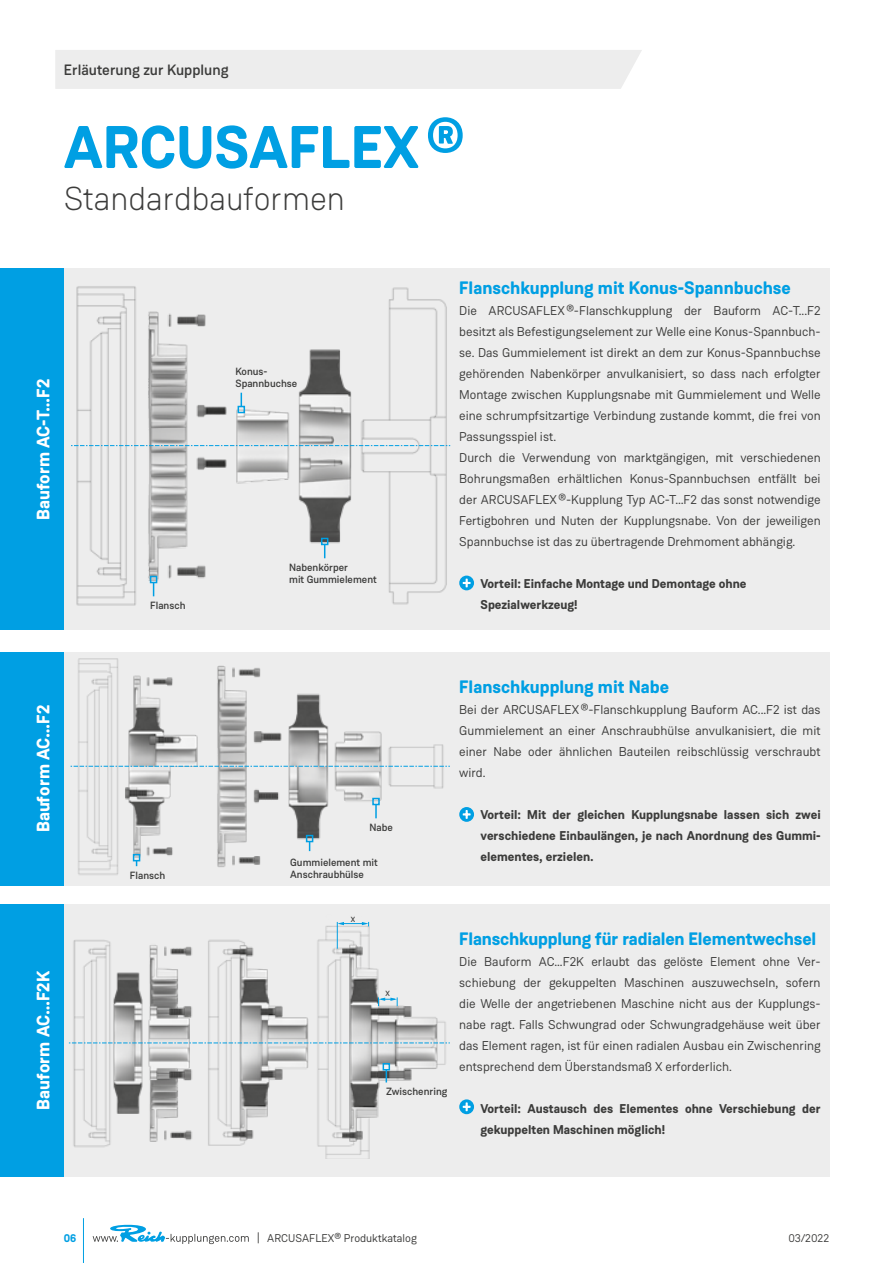
<style>
.page{position:relative;width:893px;height:1263px;background:#fff}
.page>*{position:absolute;margin:0;border:0;box-sizing:border-box;transform-origin:0 0}
.t1{font:700 60px "Weissenhof Grotesk";color:#009fe3}
.t2{font:300 33px "Weissenhof Grotesk";color:#3c3c3b}
.t3{font:700 18px "Weissenhof Grotesk";color:#009fe3}
.t4{font:700 18px "Weissenhof Grotesk";color:#fff}
.t5{font:500 15px "Weissenhof Grotesk";color:#3c3c3b}
.t6{font:12.75px/21px "Weissenhof Grotesk";color:#3c3c3b;text-align:justify}
.t7{font:700 12.75px/21px "Weissenhof Grotesk";color:#3c3c3b}
.t8{font:11.25px "Weissenhof Grotesk";color:#3c3c3b}
.t9{font:700 11.25px "Weissenhof Grotesk";color:#009fe3}
.t10{font:500 10.5px/12px "Weissenhof Grotesk";color:#3c3c3b}
.t11{font:500 7.5px "Weissenhof Grotesk";color:#3c3c3b}
</style>
<div class="page">
<hr style="left:83px;top:1218px;width:1px;height:45px;background:#009fe3">
<svg style="left:93px;top:1224px;width:156px;height:20px"></svg>
<div style="left:0;top:904px;width:829px;height:272px;background:#ededed"></div>
<div style="left:0;top:269px;width:829px;height:361px;background:#ededed"></div>
<div style="left:0;top:652px;width:829px;height:233px;background:#ededed"></div>
<div style="left:55px;top:50px;width:587px;height:39px;background:#ededed"></div>
<div style="left:0;top:269px;width:64px;height:361px;background:#009fe3"></div>
<div style="left:0;top:652px;width:64px;height:233px;background:#009fe3"></div>
<div style="left:0;top:904px;width:64px;height:272px;background:#009fe3"></div>
<div style="left:459px;top:576px;width:15px;height:14px;background:#009fe3;border-radius:50%"></div>
<img style="left:71px;top:286px;width:400px;height:320px">
<svg style="left:153px;top:583px;width:1px;height:13px"></svg>
<div style="left:150px;top:576px;width:7px;height:7px;border:2px solid #009fe3"></div>
<svg style="left:241px;top:393px;width:1px;height:13px"></svg>
<div style="left:238px;top:406px;width:7px;height:7px;border:2px solid #009fe3"></div>
<svg style="left:324px;top:545px;width:1px;height:13px"></svg>
<div style="left:321px;top:538px;width:7px;height:7px;border:2px solid #009fe3"></div>
<svg style="left:71px;top:445px;width:379px;height:1px"></svg>
<img style="left:68px;top:940px;width:80px;height:207px">
<img style="left:148px;top:939px;width:122px;height:207px">
<img style="left:270px;top:921px;width:204px;height:238px">
<svg style="left:386px;top:1070px;width:1px;height:12px"></svg>
<div style="left:383px;top:1063px;width:7px;height:7px;border:2px solid #009fe3"></div>
<svg style="left:69px;top:1042px;width:381px;height:1px"></svg>
<svg style="left:337px;top:922px;width:32px;height:27px"></svg>
<svg style="left:378px;top:997px;width:20px;height:9px"></svg>
<svg style="left:459px;top:807px;width:15px;height:15px"></svg>
<svg style="left:462px;top:810px;width:9px;height:9px"></svg>
<img style="left:224px;top:666px;width:226px;height:201px">
<img style="left:70px;top:658px;width:154px;height:217px">
<svg style="left:71px;top:766px;width:379px;height:1px"></svg>
<svg style="left:375px;top:805px;width:2px;height:13px"></svg>
<div style="left:372px;top:798px;width:8px;height:7px;border:2px solid #009fe3"></div>
<div style="left:306px;top:835px;width:7px;height:7px;border:2px solid #009fe3"></div>
<div style="left:133px;top:854px;width:7px;height:7px;border:2px solid #009fe3"></div>
<p class="t5" style="left:64px;top:61px;width:166px">Erläuterung zur Kupplung</p>
<h1 class="t1" style="left:64px;top:109px;width:402px">ARCUSAFLEX®</h1>
<h2 class="t2" style="left:64px;top:179px;width:283px">Standardbauformen</h2>
<h3 class="t4" style="left:32px;top:520px;width:142px;rotate:-90deg">Bauform AC-T…F2</h3>
<h3 class="t4" style="left:32px;top:832px;width:129px;rotate:-90deg">Bauform AC…F2</h3>
<h3 class="t4" style="left:32px;top:1109px;width:140px;rotate:-90deg">Bauform AC…F2K</h3>
<p class="t10" style="left:150px;top:600px;width:37px">Flansch</p>
<p class="t10" style="left:130px;top:869px;width:37px">Flansch</p>
<p class="t10" style="left:235px;top:366px;width:63px">Konus-<br>Spannbuchse</p>
<p class="t10" style="left:289px;top:562px;width:89px">Nabenkörper<br>mit Gummielement</p>
<h3 class="t3" style="left:459px;top:276px;width:333px">Flanschkupplung mit Konus-Spannbuchse</h3>
<p class="t6" style="left:459px;top:300px;width:363px;text-align:left">Die ARCUSAFLEX®-Flanschkupplung der Bauform AC-T...F2 besitzt als Befestigungselement zur Welle eine Konus-Spannbuch&shy;se. Das Gummielement ist direkt an dem zur Konus-Spannbuchse gehörenden Nabenkörper anvulkanisiert, so dass nach erfolgter Montage zwischen Kupplungsnabe mit Gummielement und Welle eine schrumpfsitzartige Verbindung zustande kommt, die frei von Passungsspiel ist.<br>Durch die Verwendung von marktgängigen, mit verschiedenen Bohrungsmaßen erhältlichen Konus-Spannbuchsen entfällt bei der ARCUSAFLEX®-Kupplung Typ AC-T…F2 das sonst notwendige Fertigbohren und Nuten der Kupplungsnabe. Von der jeweiligen Spannbuchse ist das zu übertragende Drehmoment abhängig.</p>
<p class="t7" style="left:480px;top:573px;width:267px">Vorteil: Einfache Montage und Demontage ohne<br>Spezialwerkzeug!</p>
<p class="t10" style="left:369px;top:822px;width:25px">Nabe</p>
<p class="t10" style="left:290px;top:856px;width:89px">Gummielement mit<br>Anschraubhülse</p>
<h3 class="t3" style="left:459px;top:675px;width:211px">Flanschkupplung mit Nabe</h3>
<p class="t6" style="left:459px;top:699px;width:363px">Bei der ARCUSAFLEX®-Flanschkupplung Bauform AC...F2 ist das Gummielement an einer Anschraubhülse anvulkanisiert, die mit einer Nabe oder ähnlichen Bauteilen reibschlüssig verschraubt wird.</p>
<p class="t7" style="left:480px;top:804px;width:342px;text-align:justify">Vorteil: Mit der gleichen Kupplungsnabe lassen sich zwei verschiedene Einbaulängen, je nach Anordnung des Gummi&shy;elementes, erzielen.</p>
<p class="t11" style="left:351px;top:914px;width:6px">X</p>
<p class="t11" style="left:386px;top:989px;width:6px">X</p>
<p class="t10" style="left:386px;top:1086px;width:63px">Zwischenring</p>
<h3 class="t3" style="left:459px;top:927px;width:359px">Flanschkupplung für radialen Elementwechsel</h3>
<p class="t6" style="left:459px;top:951px;width:363px">Die Bauform AC...F2K erlaubt das gelöste Element ohne Ver&shy;schiebung der gekuppelten Maschinen auszuwechseln, sofern die Welle der angetriebenen Maschine nicht aus der Kupplungs&shy;nabe ragt. Falls Schwungrad oder Schwungradgehäuse weit über das Element ragen, ist für einen radialen Ausbau ein Zwischenring entsprechend dem Überstandsmaß X erforderlich.</p>
<p class="t7" style="left:480px;top:1098px;width:342px">Vorteil: Austausch des Elementes ohne Verschiebung der gekuppelten Maschinen möglich!</p>
<p class="t9" style="left:64px;top:1231px;width:14px">06</p>
<p class="t8" style="left:267px;top:1231px;width:151px">ARCUSAFLEX® Produktkatalog</p>
<p class="t8" style="left:788px;top:1231px;width:42px">03/2022</p>
</div>
